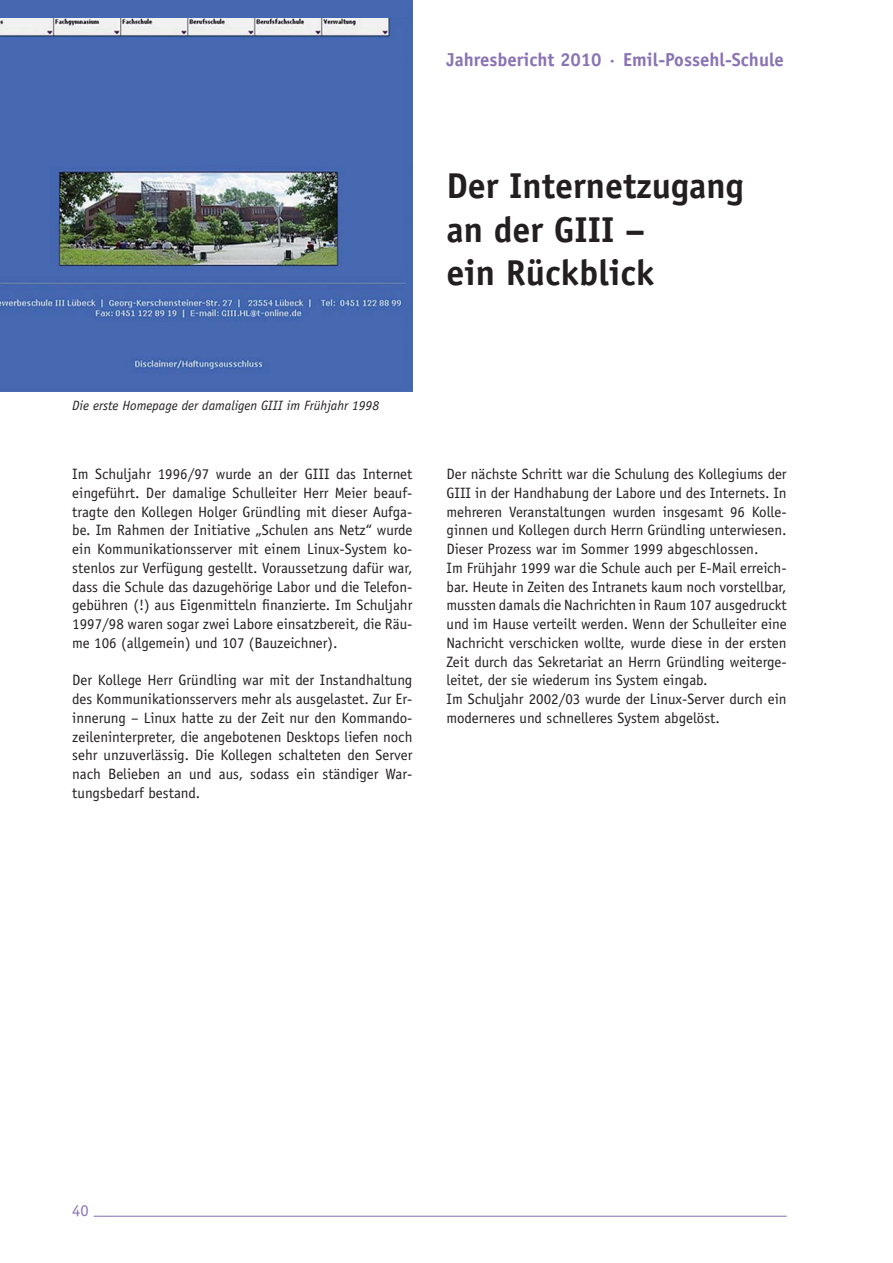
<style>
.page{position:relative;width:893px;height:1263px;background:#fff}
.page>*{position:absolute;margin:0;border:0;box-sizing:border-box;transform-origin:0 0}
.t1{font:700 36px/43.2px "Officina Sans";color:#231f20}
.t2{font:700 18.75px "Officina Sans";color:#8a73b4}
.t3{font:16.5px "Officina Sans";color:#8a73b4}
.t4{font:15px/18.8px "Officina Sans";color:#231f20;text-align:justify}
.t5{font:italic 13.5px "Officina Sans";color:#231f20}
</style>
<div class="page">
<hr style="left:94px;top:1216px;width:693px;height:1px;background:#8a73b4">
<img style="left:0;top:0;width:412px;height:391px">
<p class="t2" style="left:446px;top:52px;width:339px">Jahresbericht 2010 · Emil-Possehl-Schule</p>
<h1 class="t1" style="left:446px;top:168px;width:299px">Der Internetzugang an der GIII –<br>ein Rückblick</h1>
<p class="t5" style="left:72px;top:400px;width:308px">Die erste Homepage der damaligen GIII im Frühjahr 1998</p>
<p class="t4" style="left:72px;top:466px;width:342px">Im Schuljahr 1996/97 wurde an der GIII das Internet eingeführt. Der damalige Schulleiter Herr Meier beauf&shy;tragte den Kollegen Holger Gründling mit dieser Aufga&shy;be. Im Rahmen der Initiative „Schulen ans Netz“ wurde ein Kommunikationsserver mit einem Linux-System ko&shy;stenlos zur Verfügung gestellt. Voraussetzung dafür war, dass die Schule das dazugehörige Labor und die Telefon&shy;gebühren (!) aus Eigenmitteln finanzierte. Im Schuljahr 1997/98 waren sogar zwei Labore einsatzbereit, die Räu&shy;me 106 (allgemein) und 107 (Bauzeichner).</p>
<p class="t4" style="left:72px;top:672px;width:342px">Der Kollege Herr Gründling war mit der Instandhaltung des Kommunikationsservers mehr als ausgelastet. Zur Er&shy;innerung – Linux hatte zu der Zeit nur den Kommando&shy;zeileninterpreter, die angebotenen Desktops liefen noch sehr unzuverlässig. Die Kollegen schalteten den Server nach Belieben an und aus, sodass ein ständiger War&shy;tungsbedarf bestand.</p>
<p class="t4" style="left:446px;top:466px;width:342px;text-align:left">Der nächste Schritt war die Schulung des Kollegiums der GIII in der Handhabung der Labore und des Internets. In mehreren Veranstaltungen wurden insgesamt 96 Kolle&shy;ginnen und Kollegen durch Herrn Gründling unterwiesen.<br>Dieser Prozess war im Sommer 1999 abgeschlossen.<br>Im Frühjahr 1999 war die Schule auch per E-Mail erreich&shy;bar. Heute in Zeiten des Intranets kaum noch vorstellbar, mussten damals die Nachrichten in Raum 107 ausgedruckt und im Hause verteilt werden. Wenn der Schulleiter eine Nachricht verschicken wollte, wurde diese in der ersten Zeit durch das Sekretariat an Herrn Gründling weiterge&shy;leitet, der sie wiederum ins System eingab.<br>Im Schuljahr 2002/03 wurde der Linux-Server durch ein moderneres und schnelleres System abgelöst.</p>
<p class="t3" style="left:72px;top:1204px;width:18px">40</p>
</div>
